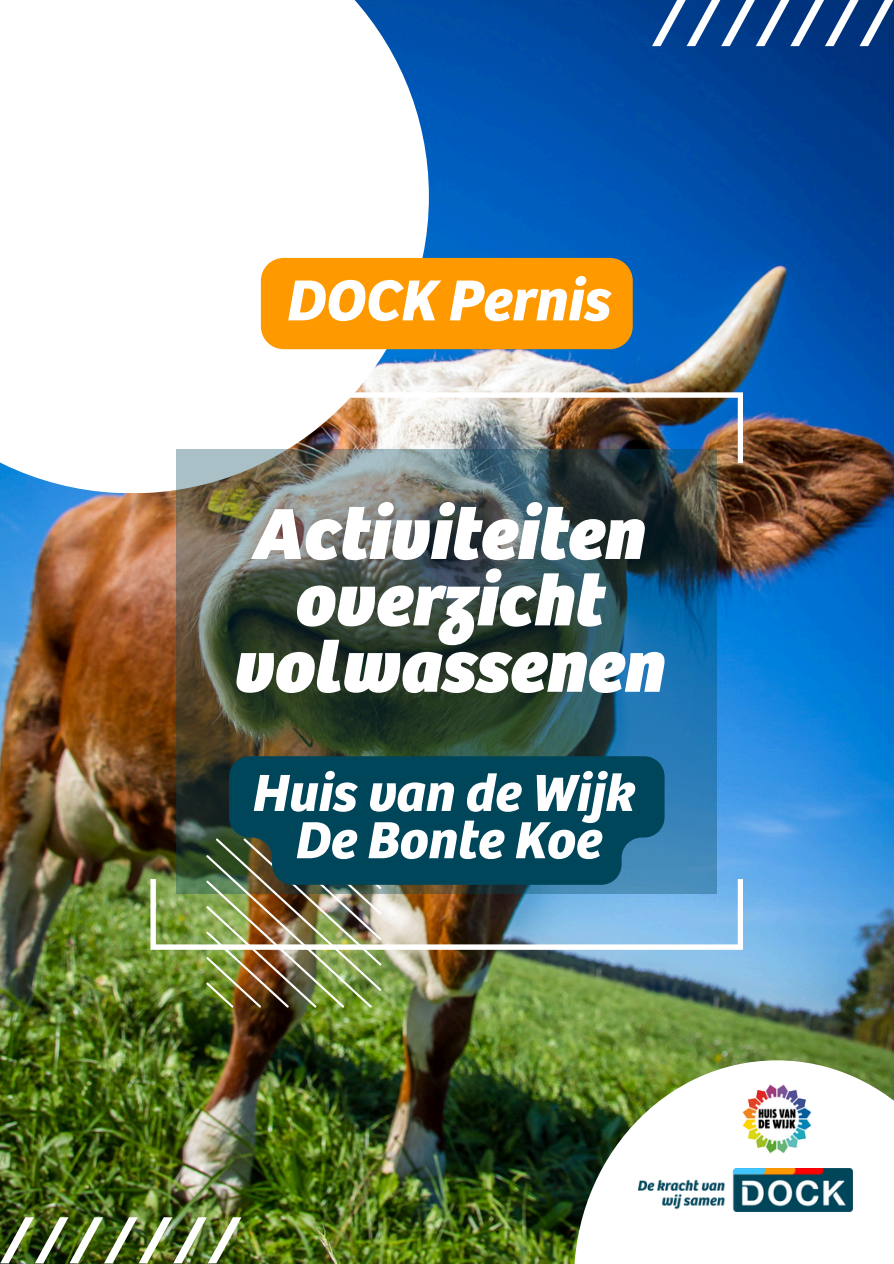
<style>
.page{position:relative;width:894px;height:1264px;background:#fff}
.page>*{position:absolute;margin:0;border:0;box-sizing:border-box;transform-origin:0 0}
.t1{font:italic 800 74.85px/66.3px "Bree";color:#fff;text-align:center}
.t2{font:italic 700 59.85px "Bree";color:#fff}
.t3{font:italic 700 54.15px "Bree";color:#fff}
</style>
<div class="page">
<img style="left:0;top:0;width:893px;height:1263px">
<div style="left:0;top:0;width:429px;height:493px;background:#fff"></div>
<img style="left:288px;top:392px;width:454px;height:71px">
<img style="left:176px;top:449px;width:540px;height:389px">
<img style="left:150px;top:838px;width:592px;height:169px">
<svg style="left:573px;top:1060px;width:320px;height:203px"></svg>
<img style="left:638px;top:1168px;width:213px;height:43px">
<svg style="left:651px;top:0;width:242px;height:46px"></svg>
<img style="left:0;top:1217px;width:241px;height:46px">
<img style="left:737px;top:1079px;width:79px;height:79px">
<div style="left:261px;top:258px;width:371px;height:91px;background:#f90;border-radius:23px"></div>
<svg style="left:229px;top:756px;width:435px;height:128px;background:#06495d"></svg>
<h1 class="t2" style="left:285px;top:270px;width:325px">DOCK Pernis</h1>
<p class="t1" style="left:231px;top:505px;width:432px">Activiteiten overzicht volwassenen</p>
<p class="t3" style="left:251px;top:765px;width:383px">Huis van de Wijk</p>
<p class="t3" style="left:293px;top:812px;width:307px">De Bonte Koe</p>
</div>
